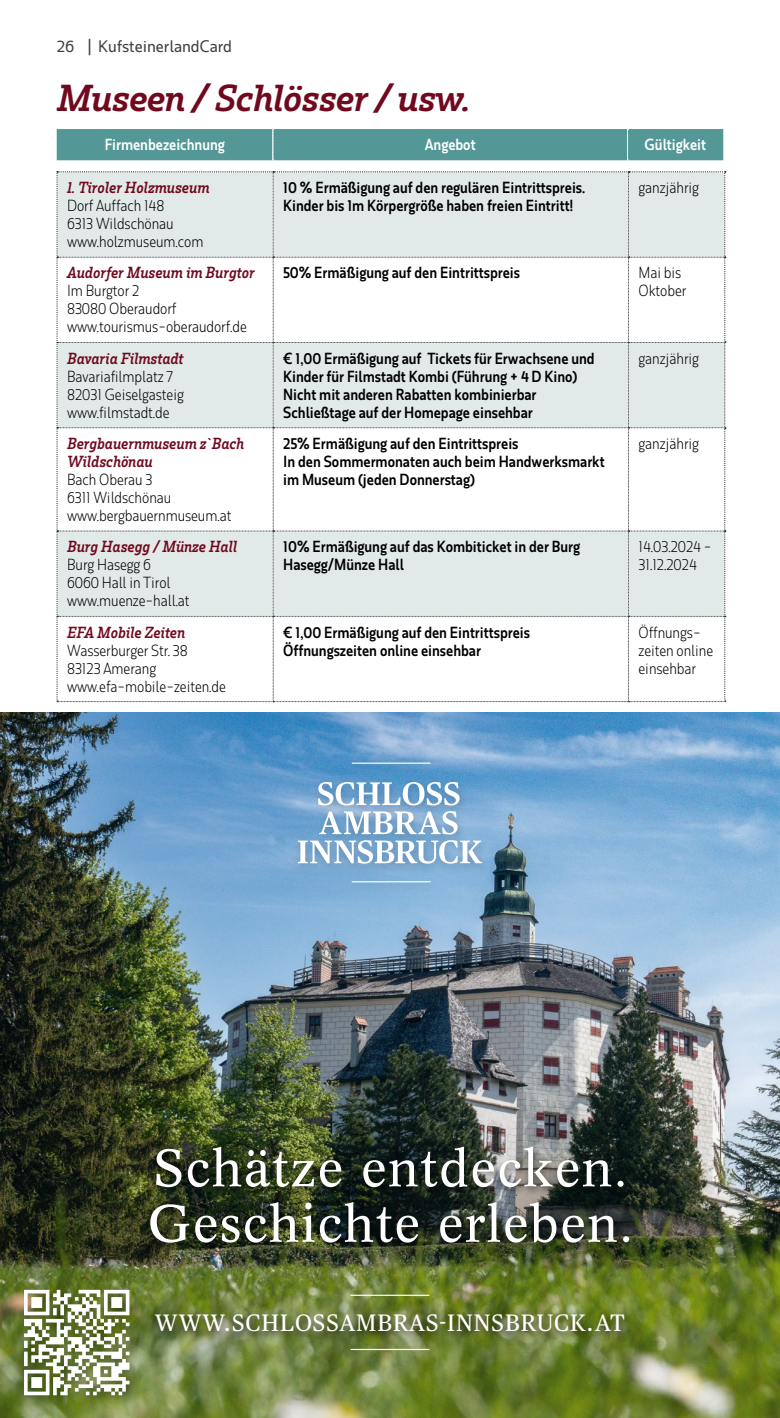
<style>
.page{position:relative;width:780px;height:1418px;background:#fff}
.page>*{position:absolute;margin:0;border:0;box-sizing:border-box;transform-origin:0 0}
.t1{font:51.5px/55.5px "Concorde BQ";letter-spacing:.025em;color:#fff}
.t2{font:italic 600 35px "Rum Serif";letter-spacing:-.02em;color:#70091d}
.t3{font:23.75px "Publico Text";letter-spacing:.04em;color:#fff}
.t4{font:500 15.5px "Rum Sans";color:#3e3d40}
.t5{font:600 15px/18px "Rum Sans";color:#000;scale:.9 1}
.t6{font:300 15px/18px "Rum Sans";color:#000;scale:.9 1}
.t7{font:italic 600 15px/18px "Rum Serif";color:#70091d;scale:.9 1}
.t8{font:600 15px "Rum Sans";color:#fff;scale:.9 1}
</style>
<div class="page">
<div style="left:57px;top:129px;width:666px;height:31px;background:#539896"></div>
<svg style="left:57px;top:171px;width:668px;height:531px"></svg>
<img style="left:0;top:712px;width:780px;height:705px">
<div style="left:144px;top:1142px;width:494px;height:111px;background:#000;opacity:.59"></div>
<div style="left:292px;top:758px;width:199px;height:135px;background:#000;opacity:.2"></div>
<hr style="left:352px;top:881px;width:78px;height:1px;background:#fff">
<hr style="left:352px;top:762px;width:78px;height:1px;background:#fff">
<svg style="left:318px;top:782px;width:141px;height:23px"></svg>
<svg style="left:319px;top:811px;width:138px;height:23px"></svg>
<svg style="left:298px;top:840px;width:184px;height:23px"></svg>
<div style="left:150px;top:1309px;width:483px;height:33px;background:#000;opacity:.7"></div>
<div style="left:18px;top:1285px;width:121px;height:121px;background:#000;opacity:.3"></div>
<svg style="left:24px;top:1289px;width:105px;height:106px"></svg>
<hr style="left:350px;top:1348px;width:79px;height:1px;background:#fff">
<hr style="left:350px;top:1294px;width:79px;height:1px;background:#fff">
<p class="t4" style="left:57px;top:37px;width:177px">26 | KufsteinerlandCard</p>
<h2 class="t2" style="left:57px;top:77px;width:415px">Museen / Schlösser / usw.</h2>
<p class="t8" style="left:105px;top:136px;width:135px">Firmenbezeichnung</p>
<p class="t8" style="left:424px;top:136px;width:58px">Angebot</p>
<p class="t8" style="left:644px;top:136px;width:70px">Gültigkeit</p>
<p class="t7" style="left:67px;top:178px;width:160px">1. Tiroler Holzmuseum</p>
<p class="t6" style="left:67px;top:196px;width:153px">Dorf Auffach 148<br>6313 Wildschönau www.holzmuseum.com</p>
<p class="t5" style="left:283px;top:178px;width:337px">10 % Ermäßigung auf den regulären Eintrittspreis.<br>Kinder bis 1m Körpergröße haben freien Eintritt!</p>
<p class="t6" style="left:638px;top:178px;width:69px">ganzjährig</p>
<p class="t7" style="left:67px;top:264px;width:210px">Audorfer Museum im Burgtor</p>
<p class="t6" style="left:67px;top:282px;width:201px">Im Burgtor 2<br>83080 Oberaudorf www.tourismus-oberaudorf.de</p>
<p class="t7" style="left:67px;top:349px;width:131px">Bavaria Filmstadt</p>
<p class="t6" style="left:67px;top:367px;width:131px">Bavariafilmplatz 7<br>82031 Geiselgasteig www.filmstadt.de</p>
<p class="t7" style="left:67px;top:434px;width:198px">Bergbauernmuseum z`Bach<br>Wildschönau</p>
<p class="t6" style="left:67px;top:470px;width:184px">Bach Oberau 3<br>6311 Wildschönau www.bergbauernmuseum.at</p>
<p class="t7" style="left:67px;top:537px;width:190px">Burg Hasegg / Münze Hall</p>
<p class="t6" style="left:67px;top:555px;width:138px">Burg Hasegg 6<br>6060 Hall in Tirol www.muenze-hall.at</p>
<p class="t7" style="left:67px;top:623px;width:133px">EFA Mobile Zeiten</p>
<p class="t6" style="left:67px;top:641px;width:178px">Wasserburger Str. 38<br>83123 Amerang www.efa-mobile-zeiten.de</p>
<p class="t5" style="left:283px;top:264px;width:265px">50% Ermäßigung auf den Eintrittspreis</p>
<p class="t6" style="left:638px;top:264px;width:55px">Mai bis<br>Oktober</p>
<p class="t5" style="left:283px;top:349px;width:347px">€ 1,00 Ermäßigung auf Tickets für Erwachsene und Kinder für Filmstadt Kombi (Führung + 4 D Kino)<br>Nicht mit anderen Rabatten kombinierbar Schließtage auf der Homepage einsehbar</p>
<p class="t6" style="left:638px;top:349px;width:69px">ganzjährig</p>
<p class="t5" style="left:283px;top:434px;width:358px">25% Ermäßigung auf den Eintrittspreis<br>In den Sommermonaten auch beim Handwerksmarkt im Museum (jeden Donnerstag)</p>
<p class="t6" style="left:638px;top:434px;width:69px">ganzjährig</p>
<p class="t5" style="left:283px;top:537px;width:331px">10% Ermäßigung auf das Kombiticket in der Burg<br>Hasegg/Münze Hall</p>
<p class="t6" style="left:638px;top:537px;width:82px">14.03.2024 -<br>31.12.2024</p>
<p class="t5" style="left:283px;top:623px;width:276px">€ 1,00 Ermäßigung auf den Eintrittspreis<br>Öffnungszeiten online einsehbar</p>
<p class="t6" style="left:638px;top:623px;width:84px">Öffnungs&shy;zeiten online einsehbar</p>
<h1 class="t1" style="left:147px;top:1141px;width:486px">Schätze entdecken.<br>Geschichte erleben.</h1>
<h3 class="t3" style="left:155px;top:1304px;width:471px">WWW.SCHLOSSAMBRAS-INNSBRUCK.AT</h3>
</div>
